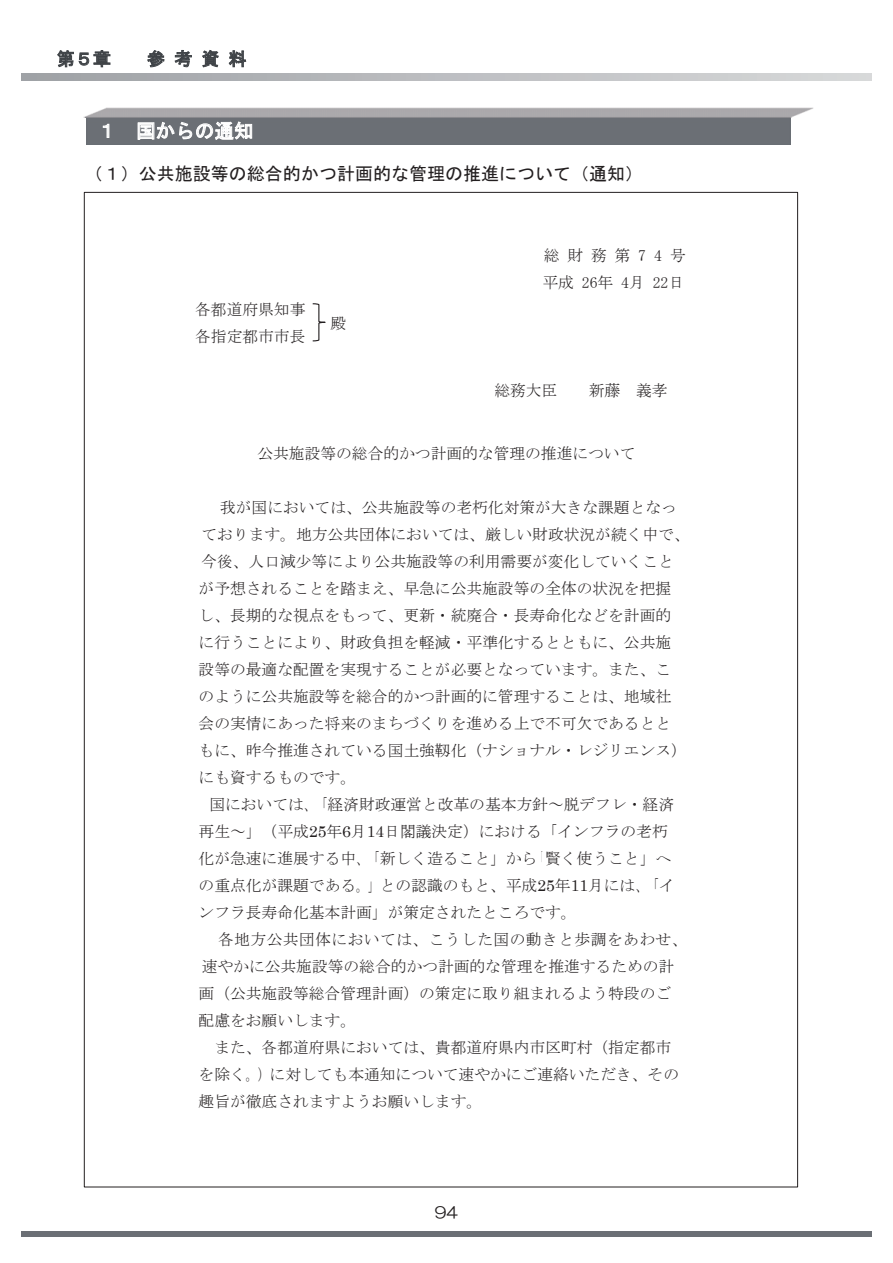
<style>
.page{position:relative;width:893px;height:1263px;background:#fff}
.page>*{position:absolute;margin:0;border:0;box-sizing:border-box;transform-origin:0 0}
.t1{font:19.5px "MS Gothic";color:#fff}
.t2{font:18px "MS Gothic";color:#231f20}
.t3{font:18px "MS Gothic";letter-spacing:.5em;color:#3f4347}
.t4{font:15.75px/27px "MS Mincho";color:#231f20}
.t5{font:15.75px "HG Maru Gothic MPRO";color:#231f20}
.s1{font-family:"Century"}
</style>
<div class="page">
<div style="left:86px;top:117px;width:704px;height:28px;background:#6b6f75"></div>
<svg style="left:103px;top:123px;width:6px;height:15px"></svg>
<svg style="left:138px;top:121px;width:114px;height:19px;background:#a2a5a8"></svg>
<img style="left:84px;top:107px;width:729px;height:10px">
<svg style="left:312px;top:303px;width:14px;height:39px"></svg>
<div style="left:0;top:1231px;width:893px;height:5px;background:#6b6f75"></div>
<svg style="left:21px;top:73px;width:851px;height:8px;background:#bbbdc0"></svg>
<svg style="left:57px;top:50px;width:54px;height:17px"></svg>
<svg style="left:147px;top:50px;width:18px;height:17px"></svg>
<svg style="left:174px;top:50px;width:18px;height:17px"></svg>
<svg style="left:202px;top:50px;width:17px;height:18px"></svg>
<svg style="left:229px;top:50px;width:17px;height:17px"></svg>
<div style="left:0;top:0;width:21px;height:1263px;background:#fff"></div>
<div style="left:872px;top:0;width:21px;height:1263px;background:#fff"></div>
<p class="t3" style="left:57px;top:50px;width:56px">第５章</p>
<p class="t3" style="left:147px;top:50px;width:101px">参考資料</p>
<p class="t1" style="left:97px;top:121px;width:158px">１ 国からの通知</p>
<p class="t2" style="left:85px;top:165px;width:559px">（１）公共施設等の総合的かつ計画的な管理の推進について（通知）</p>
<p class="t4" style="left:195px;top:295px;width:112px">各都道府県知事各指定都市市長</p>
<p class="t4" style="left:331px;top:309px;width:17px">殿</p>
<p class="t4" style="left:542px;top:241px;width:144px">総財務第 7 4 号平成 26年 4月 22日</p>
<p class="t4" style="left:494px;top:376px;width:64px">総務大臣</p>
<p class="t4" style="left:589px;top:376px;width:80px">新藤 義孝</p>
<p class="t4" style="left:257px;top:439px;width:379px">公共施設等の総合的かつ計画的な管理の推進について</p>
<p class="t4" style="left:199px;top:493px;width:493px;text-indent:21px">我が国においては、公共施設等の老朽化対策が大きな課題となっております。地方公共団体においては、厳しい財政状況が続く中で、今後、人口減少等により公共施設等の利用需要が変化していくことが予想されることを踏まえ、早急に公共施設等の全体の状況を把握し、長期的な視点をもって、更新・統廃合・長寿命化などを計画的に行うことにより、財政負担を軽減・平準化するとともに、公共施設等の最適な配置を実現することが必要となっています。また、このように公共施設等を総合的かつ計画的に管理することは、地域社会の実情にあった将来のまちづくりを進める上で不可欠であるとともに、昨今推進されている国土強靱化（ナショナル・レジリエンス）にも資するものです。</p>
<p class="t4" style="left:199px;top:790px;width:478px;text-indent:11px">国においては、「経済財政運営と改革の基本方針～脱デフレ・経済再生～」（平成<span class="s1">25</span>年<span class="s1">6</span>月<span class="s1">14</span>日閣議決定）における「インフラの老朽化が急速に進展する中、「新しく造ること」から「 賢く使うこと」への重点化が課題である。」との認識のもと、平成<span class="s1">25</span>年<span class="s1">11</span>月には、「インフラ長寿命化基本計画」が策定されたところです。</p>
<p class="t4" style="left:199px;top:925px;width:490px;text-indent:19px">各地方公共団体においては、こうした国の動きと歩調をあわせ、速やかに公共施設等の総合的かつ計画的な管理を推進するための計画（公共施設等総合管理計画）の策定に取り組まれるよう特段のご配慮をお願いします。</p>
<p class="t4" style="left:199px;top:1033px;width:482px;text-indent:16px">また、各都道府県においては、貴都道府県内市区町村（指定都市を除く。）に対しても本通知について速やかにご連絡いただき、その趣旨が徹底されますようお願いします。</p>
<p class="t5" style="left:435px;top:1205px;width:25px">94</p>
</div>
